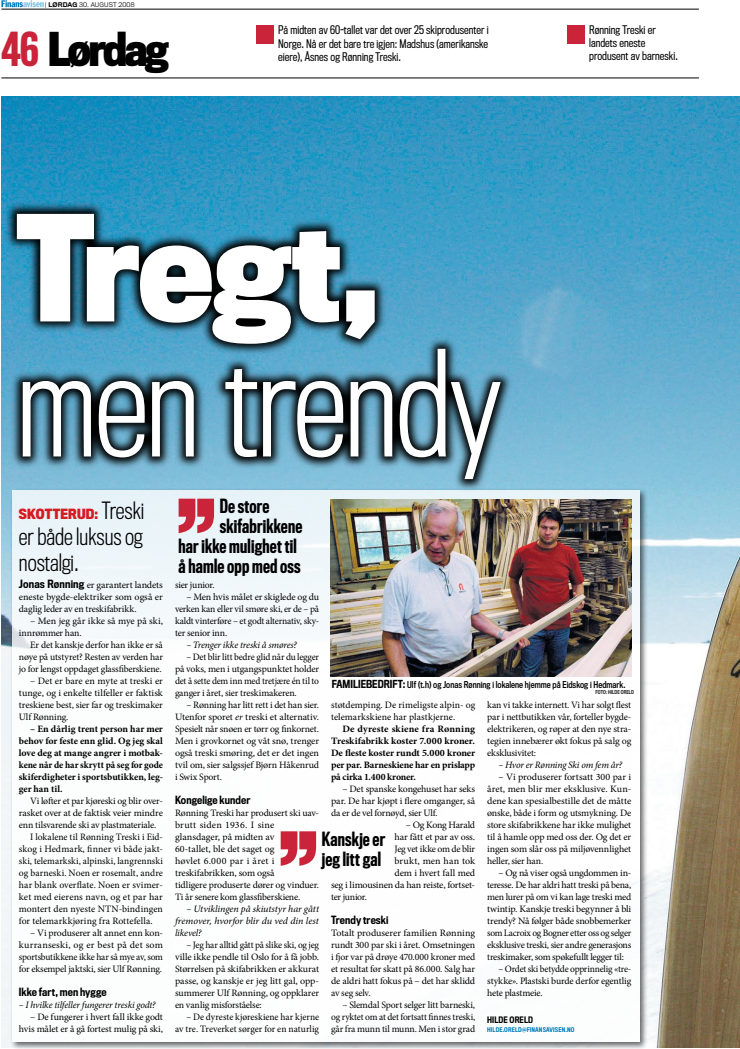
<style>
.page{position:relative;width:740px;height:1049px;background:#fff}
.page>*{position:absolute;margin:0;border:0;box-sizing:border-box;transform-origin:0 0}
.t1{font:300 135.3px "Titling Gothic FB Cond";letter-spacing:-.015em;color:#fff}
.t2{font:700 135.3px "Titling Gothic FB Cond";letter-spacing:-.01em;color:#fff}
.t3{font:700 43px "Titling Gothic FB Cond";letter-spacing:-.065em;color:#000;scale:.95 1}
.t4{font:300 22px/26px "Titling Gothic FB Cond";color:#000}
.t5{font:500 18px/20px "Titling Gothic FB Comp";letter-spacing:.01em;color:#000}
.t6{font:700 13px "Titling Gothic FB Cond";letter-spacing:.015em;color:#d71920}
.t7{font:11px/13.4px "Titling Gothic FB Cond";letter-spacing:.005em;color:#000;text-align:justify}
.t8{font:500 10.5px "Titling Gothic FB Cond";letter-spacing:.01em;color:#000}
.t9{font:9.8px/12px "Minion Pro";letter-spacing:-.01em;color:#000;text-align:justify}
.t10{font:700 9.8px/12px "Minion Pro";letter-spacing:-.01em;color:#000;text-align:justify}
.t11{font:italic 9.8px/12px "Minion Pro";letter-spacing:-.015em;color:#000;text-align:justify}
.t12{font:9.8px "Minion Pro";letter-spacing:-.03em;color:#000}
.t13{font:9.8px "Minion Pro";letter-spacing:.01em;color:#000}
.t14{font:8.8px "Titling Gothic FB Cond Standard";letter-spacing:.005em;color:#000}
.t15{font:500 8.2px "Titling Gothic FB Cond";letter-spacing:.01em;color:#000}
.t16{font:500 6px "Titling Gothic FB Cond";letter-spacing:.025em;color:#007dbd}
.t17{font:300 6px "Titling Gothic FB Normal";letter-spacing:.02em;color:#000}
.t18{font:5px "Titling Gothic FB Cond Standard";letter-spacing:.01em;color:#000}
.s1{font-weight:500}
.s2{font-family:"Titling Gothic FB Comp";font-weight:500;color:#c92439}
.s3{font-weight:300;font-size:22px;color:#000}
.s4{font-family:"Titling Gothic FB Cond";font-weight:500;font-size:10.5px}
.s5{font-style:italic}
.s6{font-family:"Titling Gothic FB Cond";font-weight:500;font-size:10.2px}
</style>
<div class="page">
<img style="left:1px;top:96px;width:739px;height:951px">
<div style="left:9px;top:487px;width:639px;height:562px;background:#000;opacity:.75"></div>
<div style="left:12px;top:490px;width:628px;height:552px;background:#fff"></div>
<svg style="left:4px;top:201px;width:509px;height:291px;background:#376a80"></svg>
<svg style="left:281px;top:831px;width:35px;height:35px"></svg>
<svg style="left:179px;top:499px;width:35px;height:34px"></svg>
<img style="left:331px;top:500px;width:301px;height:176px">
<div style="left:256px;top:25px;width:17px;height:19px;background:#c92439"></div>
<div style="left:568px;top:25px;width:17px;height:19px;background:#c92439"></div>
<hr style="left:1px;top:9px;width:698px;height:1px;background:#000">
<hr style="left:1px;top:78px;width:698px;height:1px;background:#000">
<svg style="left:1px;top:0;width:43px;height:7px"></svg>
<p class="t17" style="left:45px;top:1px;width:91px">| <span class="s1">LØRDAG</span> 30. AUGUST 2008</p>
<h2 class="t3" style="left:1px;top:25px;width:178px"><span class="s2">46</span> Lørdag</h2>
<p class="t7" style="left:278px;top:23px;width:212px">På midten av 60-tallet var det over 25 skiprodusenter i Norge. Nå er det bare tre igjen: Madshus (amerikanske eiere), Åsnes og Rønning Treski.</p>
<p class="t7" style="left:589px;top:24px;width:90px;line-height:13px;text-align:left">Rønning Treski er landets eneste produsent av barneski.</p>
<h1 class="t2" style="left:16px;top:192px;width:365px">Tregt,</h1>
<h1 class="t1" style="left:16px;top:327px;width:486px">men trendy</h1>
<h3 class="t6" style="left:19px;top:506px;width:127px">SKOTTERUD: <span class="s3">Treski</span></h3>
<h3 class="t4" style="left:19px;top:524px;width:125px">er både luksus og nostalgi.</h3>
<h3 class="t5" style="left:220px;top:497px;width:51px">De store</h3>
<h3 class="t5" style="left:220px;top:517px;width:84px">skifabrikkene</h3>
<h3 class="t5" style="left:179px;top:537px;width:120px">har ikke mulighet til</h3>
<h3 class="t5" style="left:179px;top:557px;width:124px">å hamle opp med oss</h3>
<p class="t9" style="left:19px;top:579px;width:146px"><span class="s4">Jonas Rønning</span> er garantert landets eneste bygde-elektriker som også er daglig leder av en treskifabrikk.</p>
<p class="t9" style="left:19px;top:615px;width:146px;text-indent:11px">– Men jeg går ikke så mye på ski, innrømmer han.</p>
<p class="t9" style="left:19px;top:639px;width:146px;text-indent:11px">Er det kanskje derfor han ikke er så nøye på utstyret? Resten av verden har jo for lengst oppdaget glassfiberskiene.</p>
<p class="t9" style="left:19px;top:675px;width:146px;text-indent:11px">– Det er bare en myte at treski er tunge, og i enkelte tilfeller er faktisk treskiene best, sier far og treskimaker Ulf Rønning.</p>
<p class="t10" style="left:19px;top:723px;width:146px;text-indent:11px">– En dårlig trent person har mer behov for feste enn glid. Og jeg skal love deg at mange angrer i motbak&shy;kene når de har skrytt på seg for gode skiferdigheter i sportsbutikken, leg&shy;ger han til.</p>
<p class="t9" style="left:30px;top:795px;width:134px">Vi løfter et par kjøreski og blir over-</p>
<p class="t9" style="left:19px;top:807px;width:146px">rasket over at de faktisk veier mindre</p>
<p class="t9" style="left:19px;top:819px;width:139px">enn tilsvarende ski av plastmateriale.</p>
<p class="t9" style="left:30px;top:831px;width:134px">I lokalene til Rønning Treski i Eid-</p>
<p class="t9" style="left:19px;top:843px;width:146px">skog i Hedmark, finner vi både jakt-</p>
<p class="t9" style="left:19px;top:855px;width:146px">ski, telemarkski, alpinski, langrennski</p>
<p class="t9" style="left:19px;top:867px;width:146px">og barneski. Noen er rosemalt, andre</p>
<p class="t9" style="left:19px;top:879px;width:146px">har blank overflate. Noen er svimer-</p>
<p class="t13" style="left:19px;top:890px;width:146px">ket med eierens navn, og et par har</p>
<p class="t9" style="left:19px;top:903px;width:146px">montert den nyeste NTN-bindingen</p>
<p class="t9" style="left:19px;top:915px;width:135px">for telemarkkjøring fra Rottefella.</p>
<p class="t9" style="left:19px;top:927px;width:146px;text-indent:11px">– Vi produserer alt annet enn kon&shy;kurranseski, og er best på det som sportsbutikkene ikke har så mye av, som for eksempel jaktski, sier Ulf Rønning.</p>
<p class="t8" style="left:19px;top:986px;width:89px">Ikke fart, men hygge</p>
<p class="t11" style="left:19px;top:999px;width:138px">– I hvilke tilfeller fungerer treski godt?</p>
<p class="t9" style="left:19px;top:1011px;width:146px;text-align:right">– De fungerer i hvert fall ikke godt hvis målet er å gå fortest mulig på ski,</p>
<p class="t9" style="left:175px;top:579px;width:41px">sier junior.</p>
<p class="t9" style="left:175px;top:591px;width:146px;text-indent:11px">– Men hvis målet er skiglede og du verken kan eller vil smøre ski, er de – på kaldt vinterføre – et godt alternativ, sky&shy;ter senior inn.</p>
<p class="t11" style="left:186px;top:639px;width:112px">– Trenger ikke treski å smøres?</p>
<p class="t9" style="left:175px;top:651px;width:146px;text-indent:11px">– Det blir litt bedre glid når du legger på voks, men i utgangspunktet holder det å sette dem inn med tretjære én til to ganger i året, sier treskimakeren.</p>
<p class="t9" style="left:175px;top:699px;width:146px;text-indent:11px">– Rønning har litt rett i det han sier.<br>Utenfor sporet <span class="s5">er</span> treski et alternativ.<br>Spesielt når snøen er tørr og finkornet.<br>Men i grovkornet og våt snø, trenger også treski smøring, det er det ingen tvil om, sier salgssjef Bjørn Håkenrud i Swix Sport.</p>
<p class="t8" style="left:175px;top:794px;width:77px">Kongelige kunder</p>
<p class="t9" style="left:175px;top:807px;width:146px;text-align:left">Rønning Treski har produsert ski uav&shy;brutt siden 1936. I sine glansdager, på midten av<br>60-tallet, ble det saget og<br>høvlet 6.000 par i året i treskifabrikken, som også<br>tidligere produserte dører og vinduer.<br>Ti år senere kom glassfiberskiene.</p>
<p class="t11" style="left:175px;top:903px;width:146px;text-indent:11px">– Utviklingen på skiutstyr har gått fremover, hvorfor blir du ved din lest likevel?</p>
<p class="t9" style="left:175px;top:939px;width:146px;text-indent:11px">– Jeg har alltid gått på slike ski, og jeg ville ikke pendle til Oslo for å få jobb.<br>Størrelsen på skifabrikken er akkurat passe, og kanskje er jeg litt gal, opp&shy;summerer Ulf Rønning, og oppklarer en vanlig misforståelse:</p>
<p class="t9" style="left:175px;top:1011px;width:146px;text-align:right">– De dyreste kjøreskiene har kjerne<br>av tre. Treverket sørger for en naturlig</p>
<p class="t14" style="left:332px;top:680px;width:295px"><span class="s6">FAMILIEBEDRIFT:</span> Ulf (t.h) og Jonas Rønning i lokalene hjemme på Eidskog i Hedmark.</p>
<p class="t18" style="left:595px;top:689px;width:40px">FOTO: HILDE ORELD</p>
<p class="t9" style="left:331px;top:699px;width:146px">støtdemping. De rimeligste alpin- og telemarkskiene har plastkjerne.</p>
<p class="t10" style="left:331px;top:723px;width:146px;text-indent:11px">De dyreste skiene fra Rønning Treskifabrikk koster 7.000 kroner.<br>De fleste koster rundt 5.000 kroner per par. Barneskiene har en prislapp på cirka 1.400 kroner.</p>
<p class="t9" style="left:331px;top:783px;width:146px;text-indent:11px">– Det spanske kongehuset har seks par. De har kjøpt i flere omganger, så da er de vel fornøyd, sier Ulf.</p>
<p class="t12" style="left:406px;top:818px;width:71px">– Og Kong Harald</p>
<p class="t9" style="left:394px;top:831px;width:82px">har fått et par av oss.</p>
<p class="t12" style="left:394px;top:842px;width:82px">Jeg vet ikke om de blir</p>
<p class="t9" style="left:394px;top:855px;width:82px">brukt, men han tok</p>
<p class="t9" style="left:394px;top:867px;width:82px">dem i hvert fall med</p>
<p class="t9" style="left:331px;top:879px;width:146px">seg i limousinen da han reiste, fortset-</p>
<p class="t12" style="left:331px;top:890px;width:37px">ter junior.</p>
<p class="t8" style="left:331px;top:914px;width:59px">Trendy treski</p>
<p class="t9" style="left:331px;top:927px;width:146px">Totalt produserer familien Rønning rundt 300 par ski i året. Omsetningen i fjor var på drøye 470.000 kroner med et resultat før skatt på 86.000. Salg har de aldri hatt fokus på – det har sklidd av seg selv.</p>
<p class="t9" style="left:331px;top:999px;width:146px;text-indent:11px">– Slemdal Sport selger litt barneski, og ryktet om at det fortsatt finnes treski, går fra munn til munn. Men i stor grad</p>
<p class="t9" style="left:487px;top:699px;width:146px">kan vi takke internett. Vi har solgt flest par i nettbutikken vår, forteller bygde&shy;elektrikeren, og røper at den nye stra&shy;tegien innebærer økt fokus på salg og eksklusivitet:</p>
<p class="t11" style="left:498px;top:759px;width:125px">– Hvor er Rønning Ski om fem år?</p>
<p class="t9" style="left:487px;top:771px;width:146px;text-indent:11px">– Vi produserer fortsatt 300 par i året, men blir mer eksklusive. Kun&shy;dene kan spesialbestille det de måtte ønske, både i form og utsmykning. De store skifabrikkene har ikke mulighet til å hamle opp med oss der. Og det er ingen som slår oss på miljøvennlighet heller, sier han.</p>
<p class="t9" style="left:487px;top:867px;width:146px;text-indent:11px">– Og nå viser også ungdommen in&shy;teresse. De har aldri hatt treski på bena, men lurer på om vi kan lage treski med twintip. Kanskje treski begynner å bli trendy? Nå følger både snobbemerker som Lacroix og Bogner etter oss og selger eksklusive treski, sier andre generasjons treskimaker, som spøkefullt legger til:</p>
<p class="t9" style="left:487px;top:963px;width:146px;text-indent:11px">– Ordet ski betydde opprinnelig «tre&shy;stykke». Plastski burde derfor egentlig hete plastmeie.</p>
<p class="t15" style="left:487px;top:1015px;width:47px">HILDE ORELD</p>
<p class="t16" style="left:487px;top:1026px;width:89px">HILDE.ORELD@FINANSAVISEN.NO</p>
<h3 class="t5" style="left:322px;top:829px;width:65px">Kanskje er jeg litt gal</h3>
</div>
